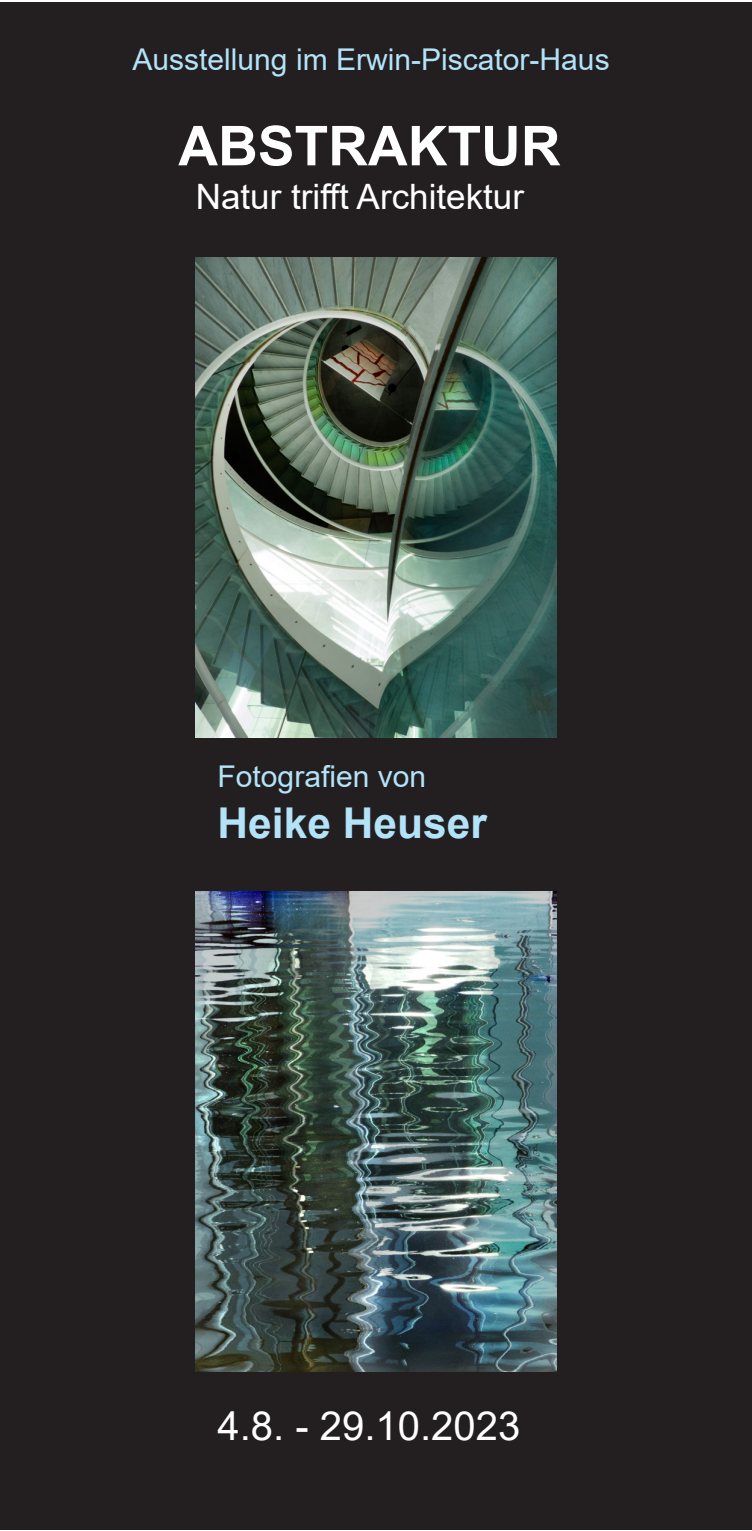
<style>
.page{position:relative;width:752px;height:1531px;background:#fff}
.page>*{position:absolute;margin:0;border:0;box-sizing:border-box;transform-origin:0 0}
.t1{font:700 55px "Arial";color:#fff}
.t2{font:700 42.5px "Arial";color:#b3e3f9}
.t3{font:40px "Arial";color:#fff}
.t4{font:35px "Arial";color:#fff}
.t5{font:30px "Arial";color:#b3e3f9}
</style>
<div class="page">
<div style="left:0;top:2px;width:751px;height:1527px;background:#231f20"></div>
<img style="left:196px;top:258px;width:360px;height:480px">
<img style="left:196px;top:891px;width:360px;height:480px">
<p class="t5" style="left:132px;top:38px;width:478px">Ausstellung im Erwin-Piscator-Haus</p>
<p class="t1" style="left:178px;top:107px;width:383px">ABSTRAKTUR</p>
<p class="t4" style="left:196px;top:173px;width:329px">Natur trifft Architektur</p>
<p class="t5" style="left:217px;top:756px;width:210px">Fotografien von</p>
<p class="t2" style="left:217px;top:793px;width:271px">Heike Heuser</p>
<p class="t3" style="left:217px;top:1398px;width:304px">4.8. - 29.10.2023</p>
</div>
